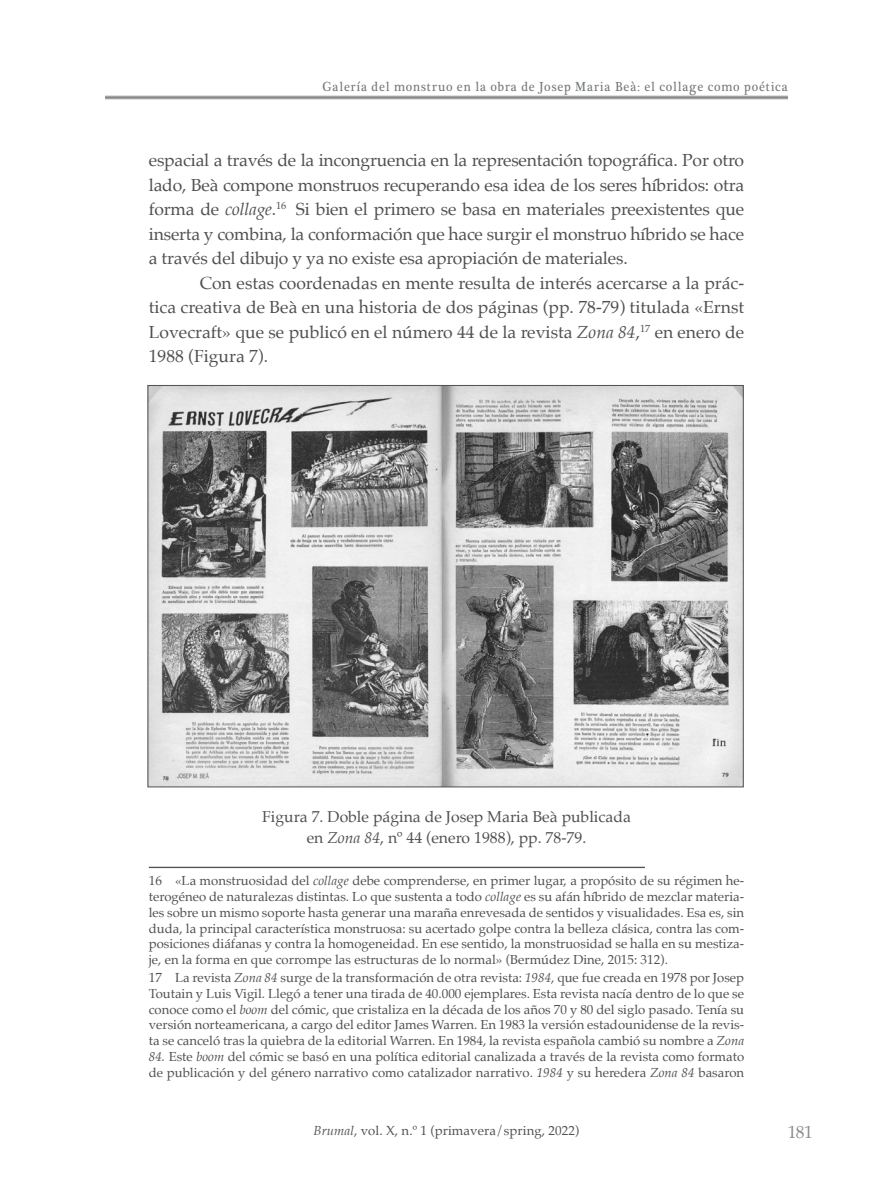
<style>
.page{position:relative;width:893px;height:1191px;background:#fff}
.page>*{position:absolute;margin:0;border:0;box-sizing:border-box;transform-origin:0 0}
.txt_gral_español{font:17.5px/24.5px "Palatino";letter-spacing:-.01em;color:#505052;text-align:justify}
.t1{font:17.5px "Palatino";color:#8b8d90}
.t2{font:15.75px/21px "Palatino";color:#505052;text-align:center}
.t3{font:13.47px "Plantagenet Cherokee";letter-spacing:.065em;color:#76787b;scale:.91 1}
.notas{font:13.12px/15.8px "Palatino";color:#505052;text-align:justify}
.s1{font-style:italic}
</style>
<div class="page">
<hr style="left:105px;top:96px;width:683px;height:1px;background:#848689">
<hr style="left:105px;top:97px;width:683px;height:1px;background:#848689">
<hr style="left:105px;top:98px;width:683px;height:1px;background:#848689">
<img style="left:150px;top:387px;width:592px;height:398px">
<hr style="left:149px;top:866px;width:496px;height:2px;background:#505052">
<p class="t3" style="left:323px;top:79px;width:513px">Galería del monstruo en la obra de Josep Maria Beà: el collage como poética</p>
<p class="txt_gral_español" style="left:149px;top:148px;width:597px">espacial a través de la incongruencia en la representación topográfica. Por otro lado, Beà compone monstruos recuperando esa idea de los seres híbridos: otra forma de <span class="s1">collage</span>.<sup>16</sup> Si bien el primero se basa en materiales preexistentes que inserta y combina, la conformación que hace surgir el monstruo híbrido se hace a través del dibujo y ya no existe esa apropiación de materiales.</p>
<p class="txt_gral_español" style="left:149px;top:270px;width:597px;text-indent:51px">Con estas coordenadas en mente resulta de interés acercarse a la prác&shy;tica creativa de Beà en una historia de dos páginas (pp. 78-79) titulada «Ernst Lovecraft» que se publicó en el número 44 de la revista <span class="s1">Zona 84</span>,<sup>17</sup> en enero de 1988 (Figura 7).</p>
<p class="t2" style="left:262px;top:806px;width:370px">Figura 7. Doble página de Josep Maria Beà publicada en <span class="s1">Zona 84</span>, nº 44 (enero 1988), pp. 78-79.</p>
<p class="notas" style="left:149px;top:873px;width:597px">16 «La monstruosidad del <span class="s1">collage</span> debe comprenderse, en primer lugar, a propósito de su régimen he&shy;terogéneo de naturalezas distintas. Lo que sustenta a todo <span class="s1">collage</span> es su afán híbrido de mezclar materia&shy;les sobre un mismo soporte hasta generar una maraña enrevesada de sentidos y visualidades. Esa es, sin duda, la principal característica monstruosa: su acertado golpe contra la belleza clásica, contra las com&shy;posiciones diáfanas y contra la homogeneidad. En ese sentido, la monstruosidad se halla en su mestiza&shy;je, en la forma en que corrompe las estructuras de lo normal» (Bermúdez Dine, 2015: 312).</p>
<p class="notas" style="left:149px;top:969px;width:597px">17 La revista <span class="s1">Zona 84</span> surge de la transformación de otra revista: <span class="s1">1984</span>, que fue creada en 1978 por Josep Toutain y Luis Vigil. Llegó a tener una tirada de 40.000 ejemplares. Esta revista nacía dentro de lo que se conoce como el <span class="s1">boom</span> del cómic, que cristaliza en la década de los años 70 y 80 del siglo pasado. Tenía su versión norteamericana, a cargo del editor James Warren. En 1983 la versión estadounidense de la revis&shy;ta se canceló tras la quiebra de la editorial Warren. En 1984, la revista española cambió su nombre a <span class="s1">Zona</span></p>
<p class="notas" style="left:149px;top:1048px;width:597px"><span class="s1">84.</span> Este <span class="s1">boom</span> del cómic se basó en una política editorial canalizada a través de la revista como formato de publicación y del género narrativo como catalizador narrativo. <span class="s1">1984</span> y su heredera <span class="s1">Zona 84</span> basaron</p>
<p class="notas" style="left:314px;top:1122px;width:267px"><span class="s1">Brumal</span>, vol. X, n.º 1 (primavera/spring, 2022)</p>
<h1 class="t1" style="left:788px;top:1117px;width:26px">181</h1>
</div>
